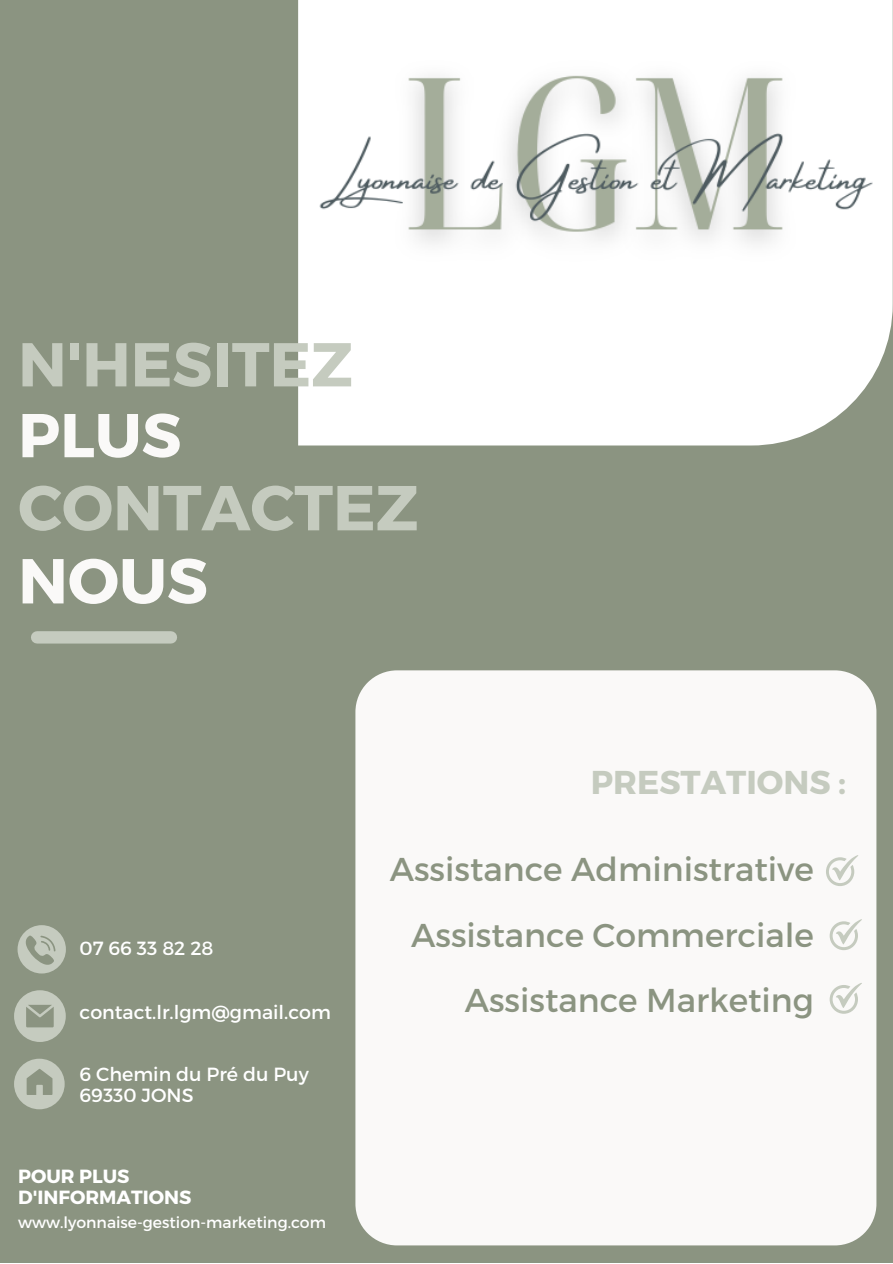
<style>
.page{position:relative;width:893px;height:1264px;background:#fff}
.page>*{position:absolute;margin:0;border:0;box-sizing:border-box;transform-origin:0 0}
.t1{font:700 63.3px/73.1px "Montserrat";color:#c5cbbf}
.t2{font:700 61.8px/70.8px "Montserrat";color:#c5cbbf}
.t3{font:33px "Montserrat";color:#8b9481}
.t4{font:700 33px "Montserrat";color:#c5cbbf}
.t5{font:19.05px/21.3px "Montserrat";color:#fff}
.t6{font:700 19.05px "Montserrat";color:#fff}
.t7{font:15.6px "Montserrat";color:#fff}
.s1{color:#faf9f8}
</style>
<div class="page">
<div style="left:0;top:0;width:892px;height:1262px;background:#8b9481"></div>
<div style="left:37px;top:631px;width:134px;height:12px;background:#c5cbbf"></div>
<div style="left:355px;top:670px;width:521px;height:575px;background:#faf9f8"></div>
<svg style="left:825px;top:855px;width:33px;height:31px"></svg>
<svg style="left:829px;top:919px;width:33px;height:31px"></svg>
<svg style="left:829px;top:982px;width:33px;height:31px"></svg>
<svg style="left:18px;top:925px;width:48px;height:48px"></svg>
<svg style="left:14px;top:990px;width:52px;height:51px"></svg>
<svg style="left:14px;top:1058px;width:51px;height:51px"></svg>
<img style="left:298px;top:0;width:594px;height:445px">
<p class="t2" style="left:18px;top:326px;width:336px">N'HESITEZ<br><span class="s1">PLUS</span></p>
<p class="t1" style="left:18px;top:468px;width:402px">CONTACTEZ<br><span class="s1">NOUS</span></p>
<p class="t4" style="left:590px;top:761px;width:257px">PRESTATIONS :</p>
<p class="t5" style="left:80px;top:937px;width:135px">07 66 33 82 28</p>
<p class="t5" style="left:80px;top:1000px;width:253px">contact.lr.lgm@gmail.com</p>
<p class="t5" style="left:80px;top:1062px;width:231px">6 Chemin du Pré du Puy<br>69330 JONS</p>
<p class="t6" style="left:18px;top:1163px;width:113px">POUR PLUS</p>
<p class="t6" style="left:18px;top:1184px;width:175px">D'INFORMATIONS</p>
<p class="t7" style="left:18px;top:1212px;width:309px">www.lyonnaise-gestion-marketing.com</p>
<p class="t3" style="left:390px;top:848px;width:425px">Assistance Administrative</p>
<p class="t3" style="left:411px;top:913px;width:404px">Assistance Commerciale</p>
<p class="t3" style="left:464px;top:978px;width:350px">Assistance Marketing</p>
</div>
